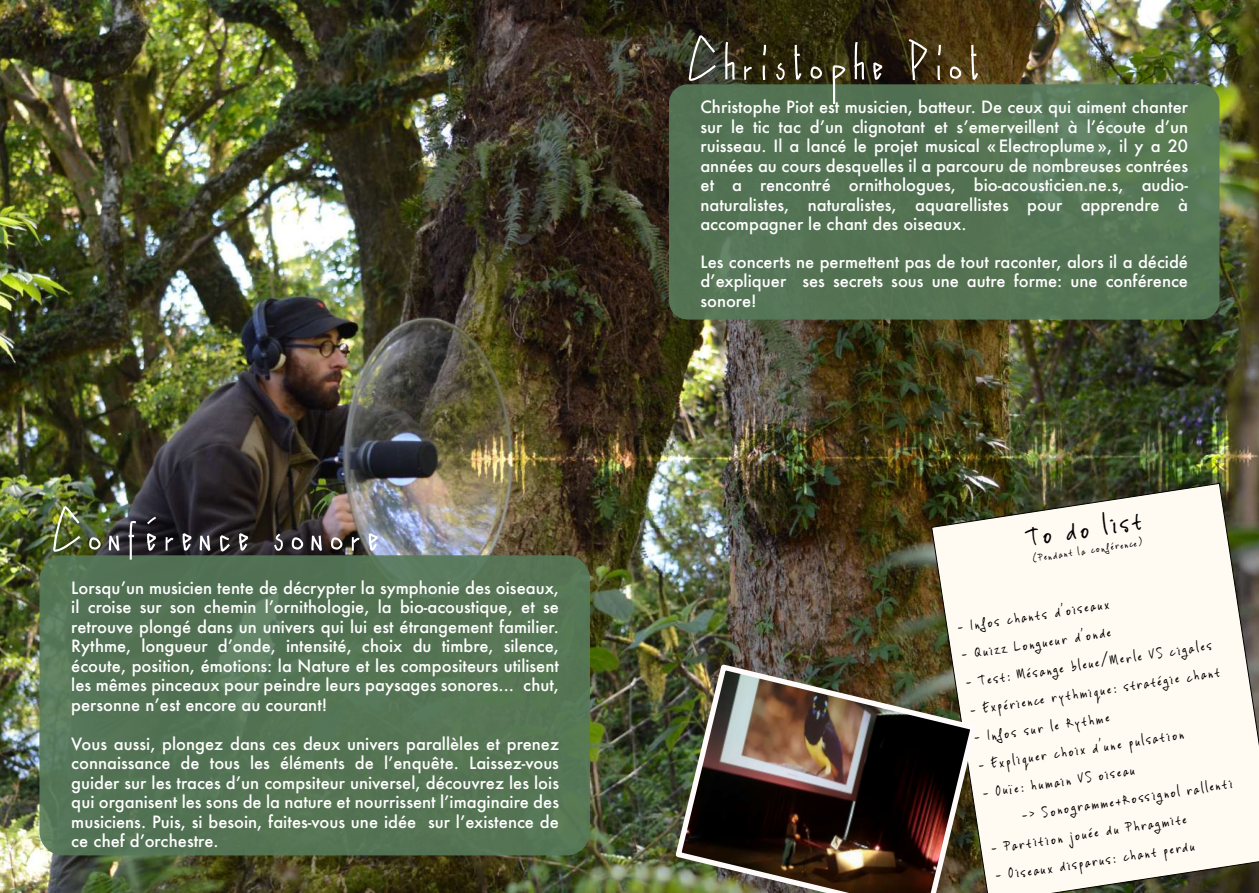
<style>
.page{position:relative;width:1259px;height:893px;background:#fff}
.page>*{position:absolute;margin:0;border:0;box-sizing:border-box;transform-origin:0 0}
.t1{font:54px "Naive";color:#fff}
.t2{font:29.7px "Vinc Hand";color:#000}
.t3{font:500 16.5px/19.5px "Futura";color:#fff;text-align:justify}
.t4{font:16.05px/28.3px "Vinc Hand";color:#000}
.t5{font:11.85px "Vinc Hand";color:#000}
</style>
<div class="page">
<img style="left:0;top:1px;width:1259px;height:892px">
<div style="left:39px;top:555px;width:551px;height:300px;background:#577a5a;border-radius:24px"></div>
<div style="left:669px;top:84px;width:550px;height:236px;background:#577a5a;border-radius:19px"></div>
<img style="left:443px;top:393px;width:816px;height:135px">
<svg style="left:931px;top:483px;width:328px;height:410px;fill:#fffaf2"></svg>
<img style="left:672px;top:661px;width:307px;height:232px">
<h1 class="t1" style="left:48px;top:507px;width:340px">Conférence sonore</h1>
<p class="t3" style="left:71px;top:579px;width:489px">Lorsquʼun musicien tente de décrypter la symphonie des oiseaux, il croise sur son chemin lʼornithologie, la bio-acoustique, et se retrouve plongé dans un univers qui lui est étrangement familier.<br>Rythme, longueur dʼonde, intensité, choix du timbre, silence, écoute, position, émotions: la Nature et les compositeurs utilisent les mêmes pinceaux pour peindre leurs paysages sonores… chut, personne nʼest encore au courant!</p>
<p class="t3" style="left:71px;top:735px;width:489px">Vous aussi, plongez dans ces deux univers parallèles et prenez connaissance de tous les éléments de lʼenquête. Laissez-vous guider sur les traces dʼun compsiteur universel, découvrez les lois qui organisent les sons de la nature et nourrissent lʼimaginaire des musiciens. Puis, si besoin, faites-vous une idée sur lʼexistence de ce chef dʼorchestre.</p>
<h1 class="t1" style="left:683px;top:36px;width:305px">Christophe Piot</h1>
<p class="t3" style="left:700px;top:99px;width:489px">Christophe Piot est musicien, batteur. De ceux qui aiment chanter sur le tic tac dʼun clignotant et sʼemerveillent à lʼécoute dʼun ruisseau. Il a lancé le projet musical «Electroplume », il y a 20 années au cours desquelles il a parcouru de nombreuses contrées et a rencontré ornithologues, bio-acousticien.ne.s, audio&shy;naturalistes, naturalistes, aquarellistes pour apprendre à accompagner le chant des oiseaux.</p>
<p class="t3" style="left:700px;top:254px;width:489px">Les concerts ne permettent pas de tout raconter, alors il a décidé dʼexpliquer ses secrets sous une autre forme: une conférence sonore!</p>
<h2 class="t2" style="left:1024px;top:521px;width:118px;rotate:-9deg">To do list</h2>
<p class="t5" style="left:1031px;top:552px;width:112px;rotate:-9deg">(Pendant la conférence)</p>
<p class="t4" style="left:955px;top:615px;width:155px;rotate:-9deg">- Infos chants d’oiseaux</p>
<p class="t4" style="left:959px;top:643px;width:153px;rotate:-9deg">- Quizz Longueur d’onde</p>
<p class="t4" style="left:963px;top:671px;width:251px;rotate:-9deg">- Test: Mésange bleue/Merle VS cigales</p>
<p class="t4" style="left:967px;top:698px;width:255px;rotate:-9deg">- Expérience rythmique: stratégie chant</p>
<p class="t4" style="left:972px;top:726px;width:139px;rotate:-9deg">- Infos sur le Rythme</p>
<p class="t4" style="left:976px;top:754px;width:210px;rotate:-9deg">- Expliquer choix d’une pulsation</p>
<p class="t4" style="left:1015px;top:776px;width:215px;text-indent:-35px;rotate:-9deg">- Ouïe: humain VS oiseau<br>-&gt; Sonogramme+Rossignol rallenti</p>
<p class="t4" style="left:989px;top:836px;width:200px;rotate:-9deg">- Partition jouée du Phragmite</p>
<p class="t4" style="left:993px;top:864px;width:204px;rotate:-9deg">- Oiseaux disparus: chant perdu</p>
</div>
